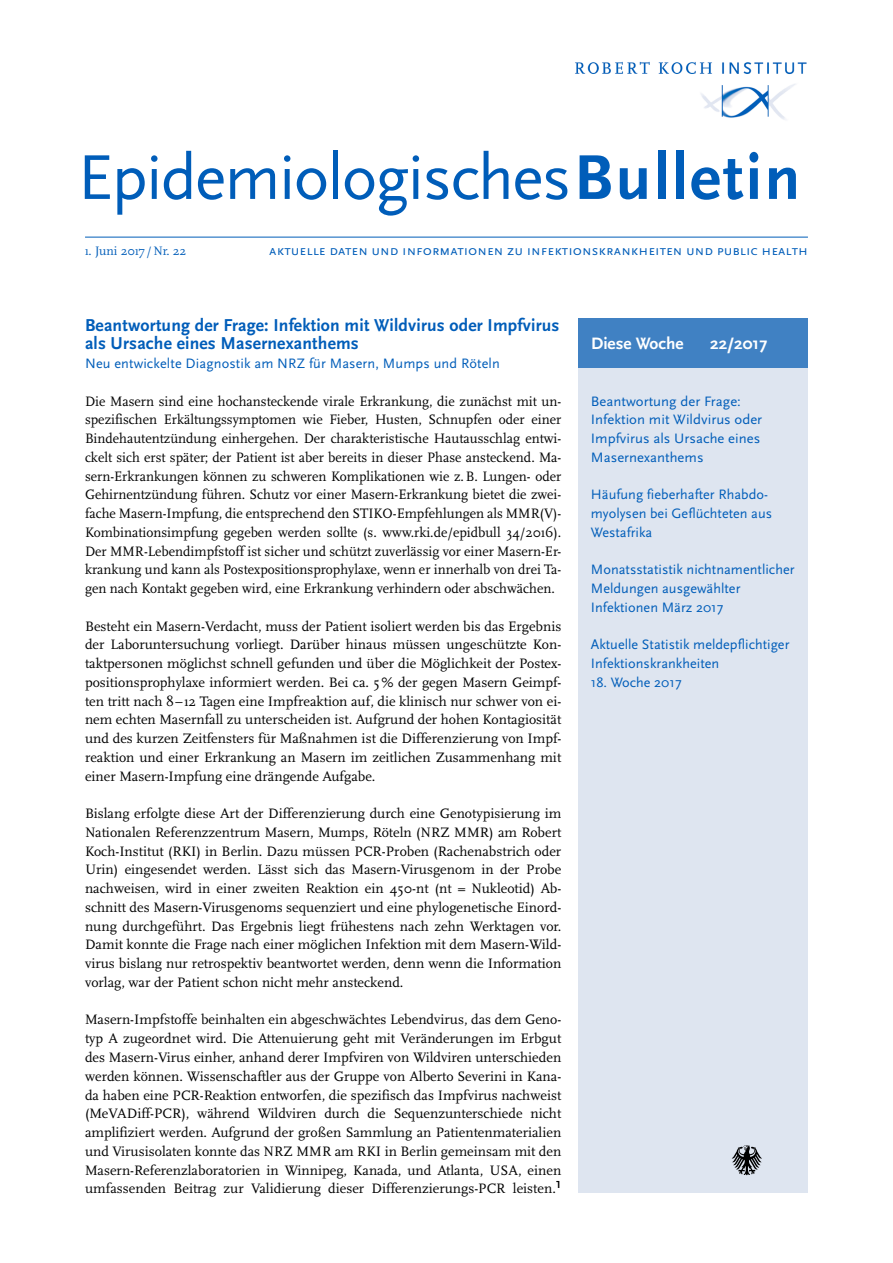
<style>
.page{position:relative;width:893px;height:1263px;background:#fff}
.page>*{position:absolute;margin:0;border:0;box-sizing:border-box;transform-origin:0 0}
.t1{font:66px "Scala Sans Pro";letter-spacing:-.02em;color:#005db9}
.t2{font:700 18px/18.8px "Scala Sans Pro";letter-spacing:.01em;color:#005db9}
.t3{font:700 17.25px "Scala Sans Pro";color:#fff}
.t4{font:14.25px/18.8px "Scala Pro";color:#000;text-align:justify}
.t5{font:14.25px/18.8px "Scala Sans Pro";color:#005db9}
.t6{font:12.75px "Scala Pro";color:#005db9}
.s1{font-weight:700}
</style>
<div class="page">
<hr style="left:85px;top:237px;width:723px;height:1px;background:#005db9">
<img style="left:575px;top:61px;width:232px;height:59px">
<div style="left:578px;top:318px;width:230px;height:875px;background:#dee5f0"></div>
<div style="left:578px;top:318px;width:230px;height:50px;background:#4081c3"></div>
<svg style="left:732px;top:1145px;width:30px;height:31px"></svg>
<h1 class="t1" style="left:78px;top:139px;width:724px">Epidemiologisches<span class="s1">Bulletin</span></h1>
<p class="t6" style="left:85px;top:243px;width:103px">1. Juni 2017 /Nr. 22</p>
<p class="t5" style="left:269px;top:241px;width:540px">aktuelle daten und informationen zu infektionskrankheiten und public health</p>
<p class="t2" style="left:85px;top:315px;width:476px">Beantwortung der Frage: Infektion mit Wildvirus oder Impfvirus als Ursache eines Masernexanthems</p>
<p class="t5" style="left:85px;top:354px;width:416px">Neu entwickelte Diagnostik am NRZ für Masern, Mumps und Röteln</p>
<p class="t4" style="left:85px;top:391px;width:478px">Die Masern sind eine hochansteckende virale Erkrankung, die zunächst mit un&shy;spezifischen Erkältungssymptomen wie Fieber, Husten, Schnupfen oder einer Bindehautentzündung einhergehen. Der charakteristische Hautausschlag entwi&shy;ckelt sich erst später; der Patient ist aber bereits in dieser Phase ansteckend. Ma&shy;sern-Erkrankungen können zu schweren Komplikationen wie z.B. Lungen- oder Gehirnentzündung führen. Schutz vor einer Masern-Erkrankung bietet die zwei&shy;fache Masern-Impfung, die entsprechend den STIKO-Empfehlungen als MMR(V)- Kombinationsimpfung gegeben werden sollte (s. www.rki.de/epidbull 34/2016).<br>Der MMR-Lebendimpfstoff ist sicher und schützt zuverlässig vor einer Masern-Er&shy;krankung und kann als Postexpositionsprophylaxe, wenn er innerhalb von drei Ta&shy;gen nach Kontakt gegeben wird, eine Erkrankung verhindern oder abschwächen.</p>
<p class="t4" style="left:85px;top:616px;width:478px">Besteht ein Masern-Verdacht, muss der Patient isoliert werden bis das Ergebnis der Laboruntersuchung vorliegt. Darüber hinaus müssen ungeschützte Kon&shy;taktpersonen möglichst schnell gefunden und über die Möglichkeit der Postex&shy;positionsprophylaxe informiert werden. Bei ca. 5% der gegen Masern Geimpf&shy;ten tritt nach 8–12 Tagen eine Impfreaktion auf, die klinisch nur schwer von ei&shy;nem echten Masernfall zu unterscheiden ist. Aufgrund der hohen Kontagiosität und des kurzen Zeitfensters für Maßnahmen ist die Differenzierung von Impf&shy;reaktion und einer Erkrankung an Masern im zeitlichen Zusammenhang mit einer Masern-Impfung eine drängende Aufgabe.</p>
<p class="t4" style="left:85px;top:804px;width:478px">Bislang erfolgte diese Art der Differenzierung durch eine Genotypisierung im Nationalen Referenzzentrum Masern, Mumps, Röteln (NRZ MMR) am Robert Koch-Institut (RKI) in Berlin. Dazu müssen PCR-Proben (Rachenabstrich oder Urin) eingesendet werden. Lässt sich das Masern-Virusgenom in der Probe nachweisen, wird in einer zweiten Reaktion ein 450-nt (nt = Nukleotid) Ab&shy;schnitt des Masern-Virusgenoms sequenziert und eine phylogenetische Einord&shy;nung durchgeführt. Das Ergebnis liegt frühestens nach zehn Werktagen vor.<br>Damit konnte die Frage nach einer möglichen Infektion mit dem Masern-Wild&shy;virus bislang nur retrospektiv beantwortet werden, denn wenn die Information vorlag, war der Patient schon nicht mehr ansteckend.</p>
<p class="t4" style="left:85px;top:1010px;width:478px">Masern-Impfstoffe beinhalten ein abgeschwächtes Lebendvirus, das dem Geno&shy;typ A zugeordnet wird. Die Attenuierung geht mit Veränderungen im Erbgut des Masern-Virus einher, anhand derer Impfviren von Wildviren unterschieden werden können. Wissenschaftler aus der Gruppe von Alberto Severini in Kana&shy;da haben eine PCR-Reaktion entworfen, die spezifisch das Impfvirus nachweist (MeVADiff-PCR), während Wildviren durch die Sequenzunterschiede nicht amplifiziert werden. Aufgrund der großen Sammlung an Patientenmaterialien und Virusisolaten konnte das NRZ MMR am RKI in Berlin gemeinsam mit den Masern-Referenzlaboratorien in Winnipeg, Kanada, und Atlanta, USA, einen umfassenden Beitrag zur Validierung dieser Differenzierungs-PCR leisten.<sup>1</sup></p>
<p class="t3" style="left:591px;top:334px;width:94px">Diese Woche</p>
<p class="t3" style="left:710px;top:334px;width:59px">22/2017</p>
<p class="t5" style="left:591px;top:391px;width:173px">Beantwortung der Frage:<br>Infektion mit Wildvirus oder<br>Impfvirus als Ursache eines<br>Masernexanthems</p>
<p class="t5" style="left:591px;top:485px;width:183px">Häufung fieberhafter Rhabdo&shy;myolysen bei Geflüchteten aus<br>Westafrika</p>
<p class="t5" style="left:591px;top:560px;width:205px">Monatsstatistik nichtnamentlicher<br>Meldungen ausgewählter<br>Infektionen März 2017</p>
<p class="t5" style="left:591px;top:635px;width:200px">Aktuelle Statistik meldepflichtiger<br>Infektionskrankheiten</p>
<p class="t5" style="left:591px;top:673px;width:92px">18. Woche 2017</p>
</div>
